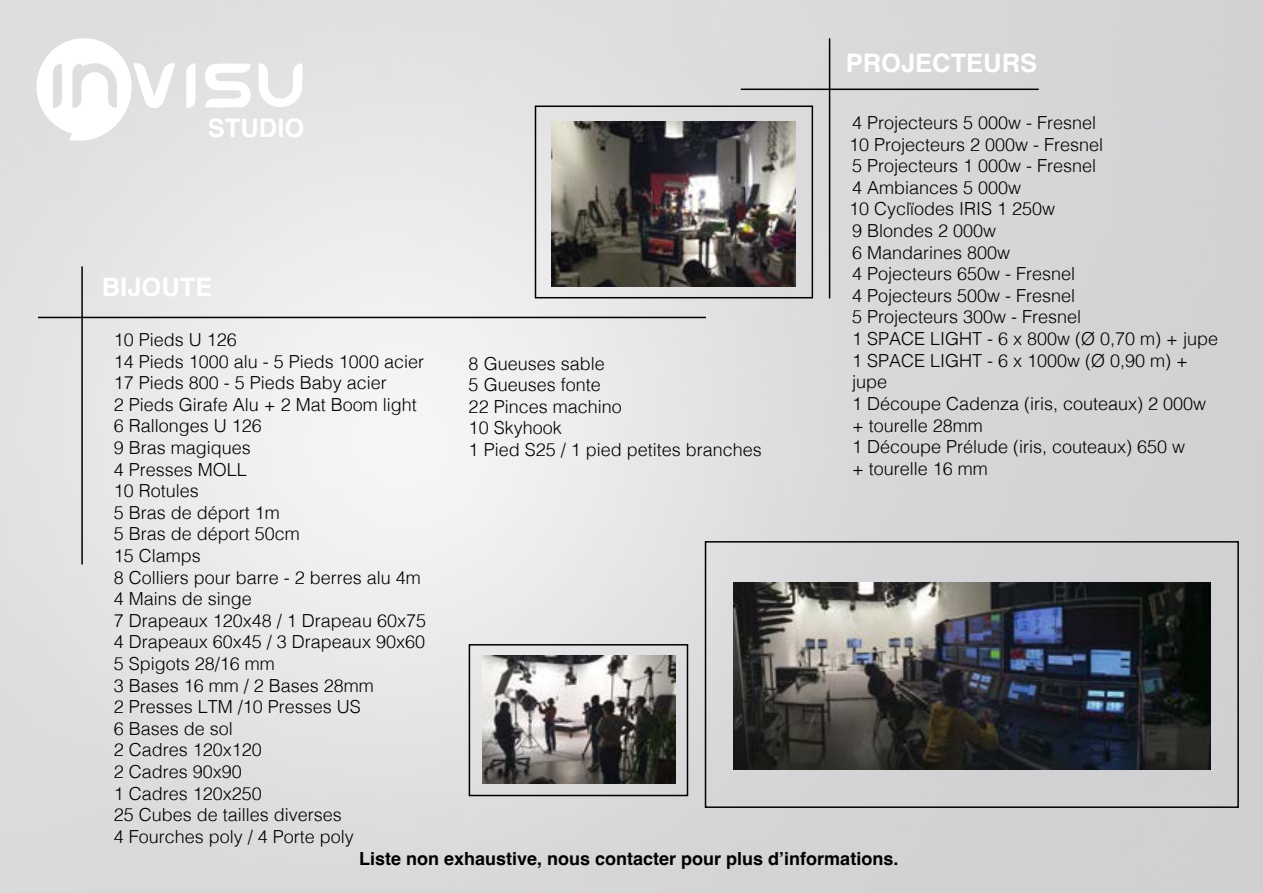
<style>
.page{position:relative;width:1263px;height:893px;background:#fff}
.page>*{position:absolute;margin:0;border:0;box-sizing:border-box;transform-origin:0 0}
.t1{font:700 25.5px "Helvetica";color:#fff}
.t2{font:300 18px/21.6px "Helvetica";color:#000}
.t3{font:700 18px "Helvetica";color:#000}
</style>
<div class="page">
<img style="left:0;top:0;width:1263px;height:893px">
<hr style="left:38px;top:317px;width:668px;height:1px;background:#000">
<hr style="left:81px;top:266px;width:2px;height:298px;background:#000">
<hr style="left:741px;top:89px;width:298px;height:1px;background:#000">
<hr style="left:829px;top:38px;width:1px;height:260px;background:#000">
<img style="left:733px;top:583px;width:477px;height:186px">
<div style="left:705px;top:541px;width:534px;height:267px;border:2px solid #000"></div>
<div style="left:535px;top:106px;width:278px;height:192px;border:2px solid #000"></div>
<div style="left:469px;top:644px;width:219px;height:152px;border:2px solid #000"></div>
<img style="left:551px;top:122px;width:245px;height:165px">
<img style="left:483px;top:655px;width:192px;height:128px">
<svg style="left:204px;top:63px;width:99px;height:45px"></svg>
<svg style="left:24px;top:35px;width:151px;height:106px"></svg>
<svg style="left:186px;top:63px;width:10px;height:45px"></svg>
<h1 class="t1" style="left:208px;top:112px;width:98px">STUDIO</h1>
<h1 class="t1" style="left:102px;top:272px;width:112px">BIJOUTE</h1>
<p class="t2" style="left:114px;top:328px;width:314px">10 Pieds U 126<br>14 Pieds 1000 alu - 5 Pieds 1000 acier<br>17 Pieds 800 - 5 Pieds Baby acier<br>2 Pieds Girafe Alu + 2 Mat Boom light<br>6 Rallonges U 126<br>9 Bras magiques<br>4 Presses MOLL<br>10 Rotules<br>5 Bras de déport 1m<br>5 Bras de déport 50cm<br>15 Clamps<br>8 Colliers pour barre - 2 berres alu 4m<br>4 Mains de singe<br>7 Drapeaux 120x48 / 1 Drapeau 60x75<br>4 Drapeaux 60x45 / 3 Drapeaux 90x60<br>5 Spigots 28/16 mm<br>3 Bases 16 mm / 2 Bases 28mm<br>2 Presses LTM /10 Presses US<br>6 Bases de sol<br>2 Cadres 120x120<br>2 Cadres 90x90<br>1 Cadres 120x250<br>25 Cubes de tailles diverses<br>4 Fourches poly / 4 Porte poly</p>
<p class="t2" style="left:469px;top:351px;width:295px">8 Gueuses sable<br>5 Gueuses fonte<br>22 Pinces machino<br>10 Skyhook<br>1 Pied S25 / 1 pied petites branches</p>
<h1 class="t1" style="left:846px;top:47px;width:193px">PROJECTEURS</h1>
<p class="t2" style="left:849px;top:111px;width:370px">4 Projecteurs 5 000w - Fresnel<br>10 Projecteurs 2 000w - Fresnel<br>5 Projecteurs 1 000w - Fresnel<br>4 Ambiances 5 000w<br>10 Cyclïodes IRIS 1 250w<br>9 Blondes 2 000w<br>6 Mandarines 800w<br>4 Pojecteurs 650w - Fresnel<br>4 Pojecteurs 500w - Fresnel<br>5 Projecteurs 300w - Fresnel<br>1 SPACE LIGHT - 6 x 800w (Ø 0,70 m) + jupe<br>1 SPACE LIGHT - 6 x 1000w (Ø 0,90 m) + jupe<br>1 Découpe Cadenza (iris, couteaux) 2 000w + tourelle 28mm<br>1 Découpe Prélude (iris, couteaux) 650 w<br>+ tourelle 16 mm</p>
<p class="t3" style="left:359px;top:848px;width:541px">Liste non exhaustive, nous contacter pour plus d’informations.</p>
</div>
